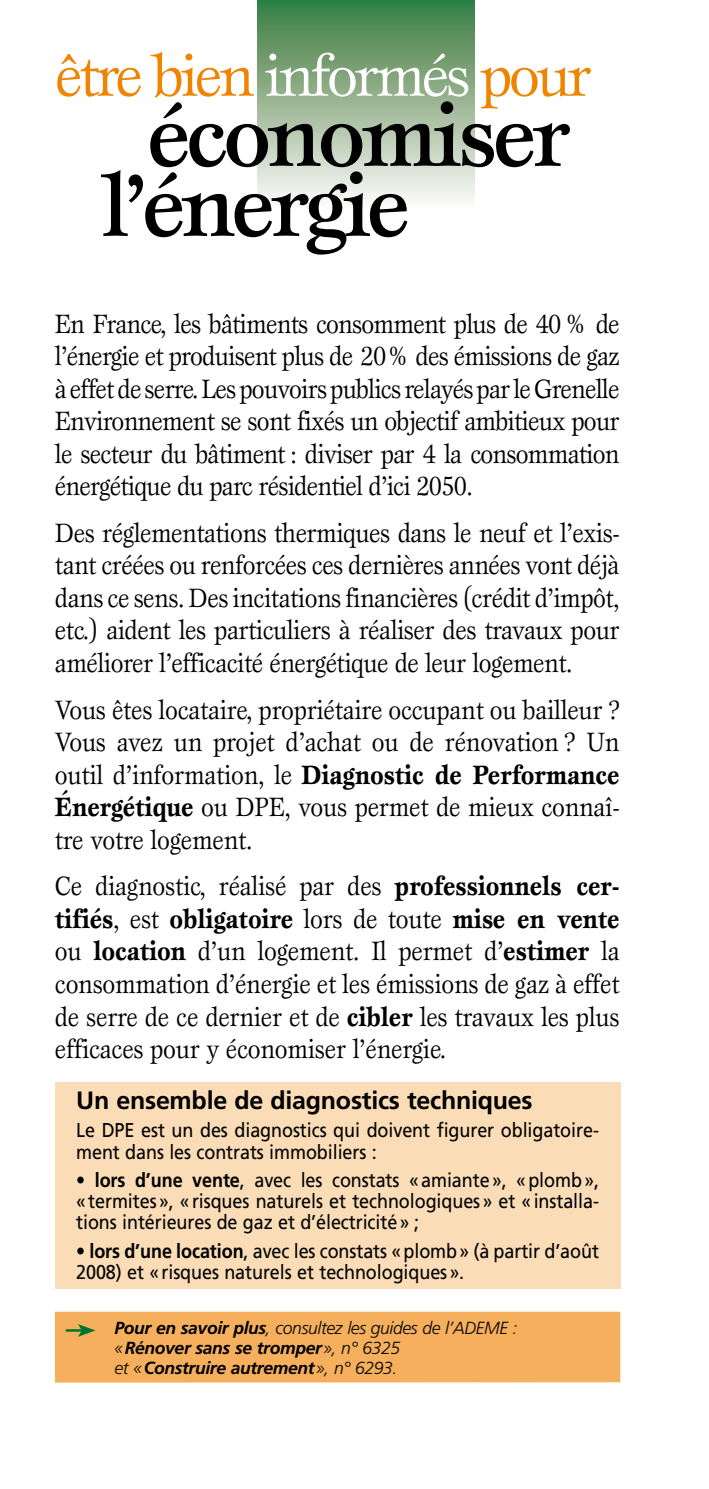
<style>
.page{position:relative;width:709px;height:1489px;background:#fff}
.page>*{position:absolute;margin:0;border:0;box-sizing:border-box;transform-origin:0 0}
.t1{font:500 90px/70px "Esprit";letter-spacing:-.05em;color:#000}
.t2{font:60px "Esprit";letter-spacing:-.06em;color:#f08400}
.t3{font:27.5px/32.5px "Esprit";letter-spacing:-.02em;color:#000;text-align:justify;scale:.9 1}
.t4{font:700 25px "Frutiger";letter-spacing:-.01em;color:#000}
.t5{font:20px/21.2px "Frutiger";letter-spacing:-.005em;color:#000;scale:.9 1}
.t6{font:italic 700 17.5px/20px "Frutiger";letter-spacing:-.02em;color:#000}
.s1{color:#fff}
.s2{font-weight:700}
.s3{font-weight:300}
</style>
<div class="page">
<div style="left:257px;top:0;width:218px;height:212px;background:linear-gradient(to bottom,#38793c,#fffbfa)"></div>
<div style="left:55px;top:1082px;width:565px;height:206px;background:#fadcb6"></div>
<div style="left:55px;top:1311px;width:565px;height:71px;background:#f6b05d"></div>
<hr style="left:67px;top:1328px;width:15px;height:3px;background:#007331">
<svg style="left:78px;top:1324px;width:17px;height:12px"></svg>
<h2 class="t2" style="left:55px;top:39px;width:538px">être bien <span class="s1">informés</span> pour</h2>
<h1 class="t1" style="left:101px;top:99px;width:472px;text-indent:46px">économiser l’énergie</h1>
<p class="t3" style="left:55px;top:307px;width:629px">En France, les bâtiments consomment plus de 40% de l’énergie et produisent plus de 20% des émissions de gaz à effet de serre. Les pouvoirs publics relayés par le Grenelle Environnement se sont fixés un objectif ambitieux pour le secteur du bâtiment : diviser par 4 la consommation énergétique du parc résidentiel d’ici 2050.</p>
<p class="t3" style="left:55px;top:516px;width:629px">Des réglementations thermiques dans le neuf et l’exis&shy;tant créées ou renforcées ces dernières années vont déjà dans ce sens. Des incitations financières (crédit d’impôt, etc.) aident les particuliers à réaliser des travaux pour améliorer l’efficacité énergétique de leur logement.</p>
<p class="t3" style="left:55px;top:692px;width:629px">Vous êtes locataire, propriétaire occupant ou bailleur ?<br>Vous avez un projet d’achat ou de rénovation ? Un outil d’information, le <span class="s2">Diagnostic de Performance Énergétique</span> ou DPE, vous permet de mieux connaî&shy;tre votre logement.</p>
<p class="t3" style="left:55px;top:869px;width:629px">Ce diagnostic, réalisé par des <span class="s2">professionnels cer&shy;tifiés</span>, est <span class="s2">obligatoire</span> lors de toute <span class="s2">mise en vente </span>ou <span class="s2">location</span> d’un logement. Il permet d’<span class="s2">estimer</span> la consommation d’énergie et les émissions de gaz à effet de serre de ce dernier et de <span class="s2">cibler</span> les travaux les plus efficaces pour y économiser l’énergie.</p>
<p class="t4" style="left:76px;top:1085px;width:458px">Un ensemble de diagnostics techniques</p>
<p class="t5" style="left:76px;top:1119px;width:582px">Le DPE est un des diagnostics qui doivent figurer obligatoire&shy;ment dans les contrats immobiliers :</p>
<p class="t5" style="left:76px;top:1168px;width:582px;text-align:justify">• <span class="s2">lors d’une vente</span>, avec les constats «amiante», «plomb», «termites», «risques naturels et technologiques» et «installa&shy;tions intérieures de gaz et d’électricité» ;</p>
<p class="t5" style="left:76px;top:1239px;width:582px">• <span class="s2">lors d’une location</span>, avec les constats «plomb» (à partir d’août<br>2008) et «risques naturels et technologiques».</p>
<p class="t6" style="left:115px;top:1317px;width:404px">Pour en savoir plus<span class="s3">, consultez les guides de l’ADEME : «</span>Rénover sans se tromper<span class="s3">», n° 6325<br>et «</span>Construire autrement<span class="s3">», n° 6293.</span></p>
</div>
